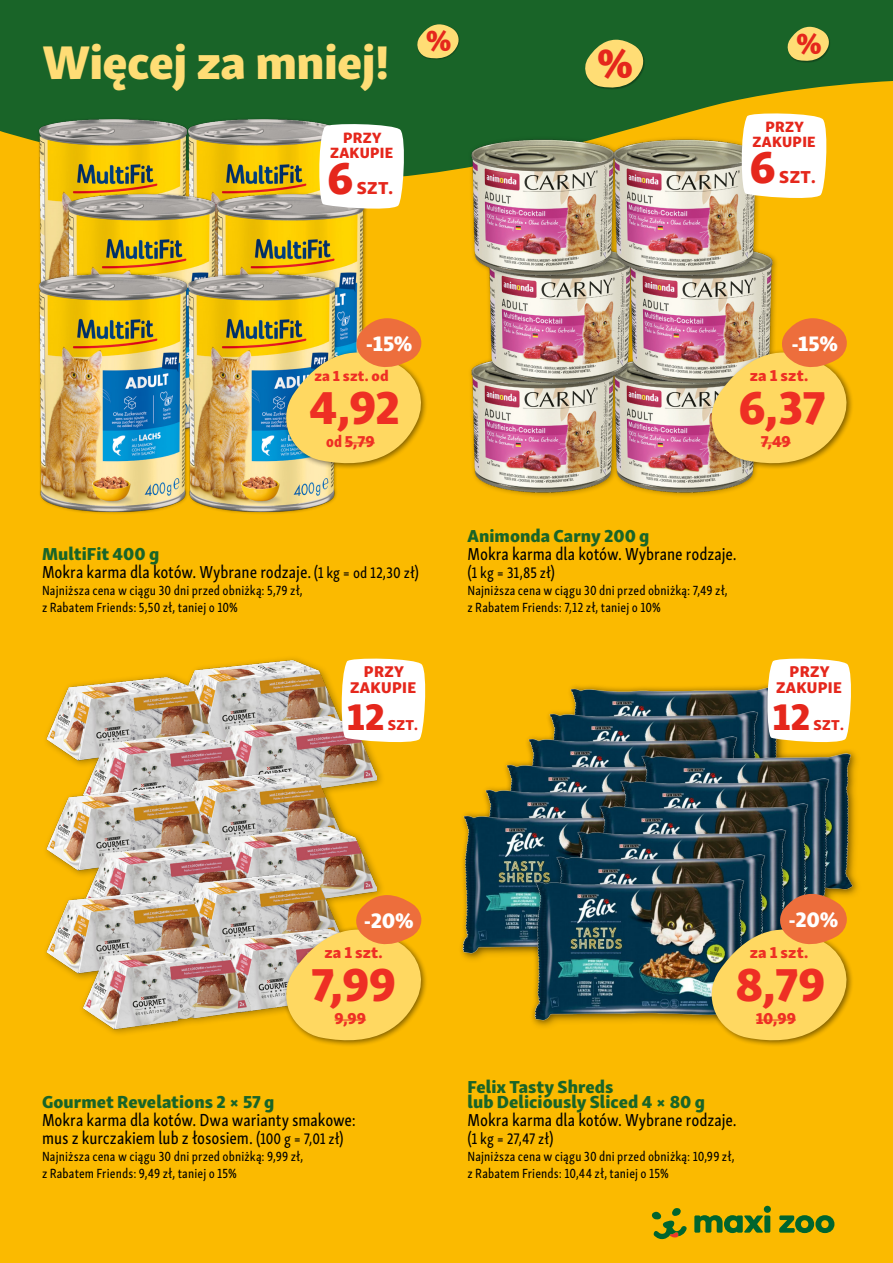
<style>
.page{position:relative;width:893px;height:1263px;background:#fff}
.page>*{position:absolute;margin:0;border:0;box-sizing:border-box;transform-origin:0 0}
.t1{font:48.6px "FNMZ Skolar Sans Latn Eb";letter-spacing:-.01em;color:#ffdd75}
.Price_y_Small_Price_digital{font:47.55px "FNMZ Skolar Sans Latn Eb";letter-spacing:-.01em;color:#ee2f24}
.Promotion_teaser_big_additional_line2{font:46.05px "FNMZ Skolar Sans Latn Eb";color:#e5271c}
.Promotion_teaser_big{font:38.25px "FNMZ Skolar Sans Latn Eb";color:#e5271c}
.Price_y_Small_Discount_digital{font:21.6px "FNMZ Skolar Sans Latn Eb";color:#fff}
.Product_Name{font:17.85px/18px "FNMZ Skolar Sans Latn Cp Me";color:#000}
.Product_Name-2{font:17.85px "FNMZ Skolar Sans Latn Eb";letter-spacing:.005em;color:#196428}
.Promotion_teaser_big_additional_line2-2{font:17.85px "FNMZ Skolar Sans Latn Eb";letter-spacing:.02em;color:#e5271c}
.Price_y_Small_add_on_ab___je_digital{font:16.2px "FNMZ Skolar Sans Latn Eb";letter-spacing:.005em;color:#ee2f24}
.Price_y_Small_Original_Price_digital{font:16.2px "FNMZ Skolar Sans Latn Eb";letter-spacing:.005em;color:#ee2f24}
.Promotion_teaser_big_additional_line2-3{font:16.05px/15.6px "FNMZ Skolar Sans Latn Eb";letter-spacing:.02em;color:#e5271c;text-align:center}
.Product_Name-3{font:15.75px "FNMZ Skolar Sans Latn Cp Me";color:#000}
.Promotion_teaser_big_additional_line2-4{font:15.3px/15px "FNMZ Skolar Sans Latn Eb";letter-spacing:.02em;color:#e5271c;text-align:center}
.Price_y_Small_add_on_ab___je_digital-2{font:15px "FNMZ Skolar Sans Latn Eb";letter-spacing:.01em;color:#ee2f24}
.Promotion_teaser_big-2{font:14.7px "FNMZ Skolar Sans Latn Eb";letter-spacing:.02em;color:#e5271c}
.Product_Name-4{font:13.65px "FNMZ Skolar Sans Latn Cp Me";letter-spacing:.01em;color:#000}
.s1{font-family:"FNMZ Skolar Sans Latn Cp Eb"}
.s2{font-size:15.75px}
</style>
<div class="page">
<div style="left:0;top:0;width:892px;height:1263px;background:#fbba00"></div>
<svg style="left:0;top:0;width:892px;height:176px;background:#2f6c24"></svg>
<div style="left:585px;top:40px;width:60px;height:50px;background:#196428"></div>
<div style="left:417px;top:24px;width:43px;height:36px;background:#196428"></div>
<img style="left:193px;top:658px;width:183px;height:110px">
<img style="left:47px;top:674px;width:203px;height:111px">
<img style="left:173px;top:768px;width:203px;height:103px">
<img style="left:47px;top:785px;width:203px;height:103px">
<img style="left:173px;top:871px;width:203px;height:146px">
<img style="left:47px;top:888px;width:203px;height:146px">
<img style="left:470px;top:367px;width:128px;height:129px">
<img style="left:598px;top:389px;width:159px;height:107px">
<img style="left:473px;top:282px;width:141px;height:107px">
<img style="left:457px;top:133px;width:141px;height:148px">
<img style="left:614px;top:255px;width:163px;height:134px">
<img style="left:598px;top:133px;width:173px;height:148px">
<img style="left:570px;top:685px;width:213px;height:62px">
<img style="left:548px;top:709px;width:214px;height:38px">
<div style="left:523px;top:732px;width:221px;height:152px;background:#000;opacity:.35"></div>
<img style="left:523px;top:735px;width:218px;height:23px">
<img style="left:505px;top:760px;width:23px;height:23px">
<img style="left:484px;top:785px;width:44px;height:24px">
<img style="left:461px;top:811px;width:67px;height:144px">
<div style="left:528px;top:747px;width:335px;height:284px;background:#000;opacity:.35"></div>
<div style="left:637px;top:749px;width:221px;height:151px;background:#000;opacity:.35"></div>
<img style="left:636px;top:751px;width:218px;height:144px">
<div style="left:615px;top:774px;width:222px;height:151px;background:#000;opacity:.35"></div>
<img style="left:614px;top:776px;width:219px;height:118px">
<div style="left:594px;top:799px;width:221px;height:152px;background:#000;opacity:.35"></div>
<img style="left:593px;top:802px;width:219px;height:92px">
<div style="left:572px;top:825px;width:222px;height:151px;background:#000;opacity:.35"></div>
<img style="left:571px;top:827px;width:219px;height:67px">
<img style="left:550px;top:852px;width:219px;height:42px">
<div style="left:530px;top:876px;width:221px;height:151px;background:#000;opacity:.35"></div>
<img style="left:529px;top:878px;width:219px;height:144px">
<div style="left:37px;top:117px;width:153px;height:243px;background:#000;opacity:.35"></div>
<img style="left:40px;top:120px;width:146px;height:151px">
<img style="left:188px;top:120px;width:147px;height:72px">
<img style="left:68px;top:195px;width:146px;height:76px">
<div style="left:214px;top:192px;width:154px;height:244px;background:#000;opacity:.35"></div>
<img style="left:217px;top:195px;width:147px;height:123px">
<div style="left:37px;top:271px;width:153px;height:244px;background:#000;opacity:.35"></div>
<img style="left:40px;top:274px;width:146px;height:237px">
<div style="left:186px;top:271px;width:153px;height:244px;background:#000;opacity:.35"></div>
<img style="left:188px;top:274px;width:147px;height:237px">
<div style="left:707px;top:926px;width:146px;height:122px;background:#000;opacity:.5"></div>
<svg style="left:709px;top:894px;width:142px;height:149px;background:#d0a94c"></svg>
<hr style="left:755px;top:1020px;width:41px;height:1px;background:#ee2f24">
<div style="left:282px;top:926px;width:146px;height:122px;background:#000;opacity:.5"></div>
<svg style="left:284px;top:895px;width:142px;height:148px;background:#eeba4e"></svg>
<hr style="left:334px;top:1020px;width:32px;height:1px;background:#ee2f24">
<svg style="left:739px;top:112px;width:90px;height:89px;background:#fcf3dc"></svg>
<svg style="left:317px;top:122px;width:90px;height:90px;background:#edeede"></svg>
<div style="left:282px;top:349px;width:146px;height:122px;background:#000;opacity:.5"></div>
<svg style="left:284px;top:318px;width:142px;height:148px;background:#e1bb56"></svg>
<hr style="left:345px;top:443px;width:30px;height:1px;background:#ee2f24">
<div style="left:707px;top:349px;width:146px;height:122px;background:#000;opacity:.5"></div>
<svg style="left:709px;top:318px;width:142px;height:148px;background:#ecb653"></svg>
<hr style="left:760px;top:443px;width:30px;height:1px;background:#ee2f24">
<svg style="left:339px;top:658px;width:87px;height:87px;background:#fcf3e0"></svg>
<svg style="left:765px;top:658px;width:86px;height:87px;background:#f9f3e3"></svg>
<svg style="left:651px;top:1208px;width:35px;height:31px"></svg>
<svg style="left:694px;top:1206px;width:140px;height:27px"></svg>
<svg style="left:787px;top:27px;width:43px;height:35px;background:#beb95e"></svg>
<svg style="left:584px;top:40px;width:61px;height:49px"></svg>
<svg style="left:416px;top:24px;width:44px;height:35px"></svg>
<h1 class="t1" style="left:43px;top:21px;width:348px">Więcej za mniej!</h1>
<p class="Promotion_teaser_big_additional_line2-4" style="left:330px;top:128px;width:65px">PRZY<br>ZAKUPIE</p>
<p class="Promotion_teaser_big_additional_line2" style="left:327px;top:139px;width:28px">6</p>
<p class="Promotion_teaser_big_additional_line2-2" style="left:357px;top:172px;width:38px">SZT.</p>
<p class="Promotion_teaser_big_additional_line2-4" style="left:752px;top:118px;width:65px">PRZY<br>ZAKUPIE</p>
<p class="Promotion_teaser_big_additional_line2" style="left:749px;top:128px;width:28px">6</p>
<p class="Promotion_teaser_big_additional_line2-2" style="left:779px;top:162px;width:38px">SZT.</p>
<p class="Price_y_Small_Discount_digital" style="left:366px;top:325px;width:48px">-15%</p>
<p class="Price_y_Small_add_on_ab___je_digital-2" style="left:314px;top:363px;width:76px">za 1 szt. od</p>
<p class="Price_y_Small_Price_digital" style="left:309px;top:367px;width:92px">4,92</p>
<p class="Price_y_Small_Original_Price_digital" style="left:326px;top:428px;width:50px"><span class="s1">od</span> 5,79</p>
<p class="Product_Name-2" style="left:42px;top:539px;width:119px">MultiFit 400 g</p>
<p class="Product_Name" style="left:42px;top:562px;width:378px">Mokra karma dla kotów. Wybrane rodzaje. <span class="s2">(1 kg = od 12,30 zł)</span></p>
<p class="Product_Name-4" style="left:42px;top:580px;width:262px">Najniższa cena w ciągu 30 dni przed obniżką: 5,79 zł,</p>
<p class="Product_Name-4" style="left:42px;top:597px;width:197px">z Rabatem Friends: 5,50 zł, taniej o 10%</p>
<p class="Promotion_teaser_big_additional_line2-3" style="left:350px;top:662px;width:67px">PRZY<br>ZAKUPIE</p>
<p class="Promotion_teaser_big" style="left:347px;top:684px;width:40px">12</p>
<p class="Promotion_teaser_big-2" style="left:388px;top:712px;width:32px">SZT.</p>
<p class="Price_y_Small_Discount_digital" style="left:791px;top:325px;width:48px">-15%</p>
<p class="Price_y_Small_add_on_ab___je_digital" style="left:749px;top:361px;width:60px">za 1 szt.</p>
<p class="Price_y_Small_Price_digital" style="left:738px;top:367px;width:89px">6,37</p>
<p class="Price_y_Small_Original_Price_digital" style="left:760px;top:428px;width:31px">7,49</p>
<p class="Product_Name-2" style="left:467px;top:520px;width:183px">Animonda Carny 200 g</p>
<p class="Product_Name" style="left:467px;top:544px;width:271px">Mokra karma dla kotów. Wybrane rodzaje.</p>
<p class="Product_Name-3" style="left:467px;top:561px;width:89px">(1 kg = 31,85 zł)</p>
<p class="Product_Name-4" style="left:467px;top:580px;width:262px">Najniższa cena w ciągu 30 dni przed obniżką: 7,49 zł,</p>
<p class="Product_Name-4" style="left:467px;top:597px;width:195px">z Rabatem Friends: 7,12 zł, taniej o 10%</p>
<p class="Promotion_teaser_big_additional_line2-3" style="left:776px;top:662px;width:67px">PRZY<br>ZAKUPIE</p>
<p class="Promotion_teaser_big" style="left:772px;top:684px;width:40px">12</p>
<p class="Promotion_teaser_big-2" style="left:813px;top:712px;width:32px">SZT.</p>
<p class="Price_y_Small_Discount_digital" style="left:364px;top:902px;width:51px">-20%</p>
<p class="Price_y_Small_add_on_ab___je_digital" style="left:324px;top:938px;width:60px">za 1 szt.</p>
<p class="Price_y_Small_Price_digital" style="left:311px;top:944px;width:87px">7,99</p>
<p class="Price_y_Small_Original_Price_digital" style="left:334px;top:1005px;width:33px">9,99</p>
<p class="Product_Name-2" style="left:42px;top:1086px;width:234px">Gourmet Revelations 2 × 57 g</p>
<p class="Product_Name" style="left:42px;top:1110px;width:315px">Mokra karma dla kotów. Dwa warianty smakowe: mus z kurczakiem lub z łososiem. <span class="s2">(100 g = 7,01 zł)</span></p>
<p class="Product_Name-4" style="left:42px;top:1146px;width:263px">Najniższa cena w ciągu 30 dni przed obniżką: 9,99 zł,</p>
<p class="Product_Name-4" style="left:42px;top:1163px;width:196px">z Rabatem Friends: 9,49 zł, taniej o 15%</p>
<p class="Price_y_Small_Discount_digital" style="left:788px;top:901px;width:51px">-20%</p>
<p class="Price_y_Small_add_on_ab___je_digital" style="left:749px;top:938px;width:60px">za 1 szt.</p>
<p class="Price_y_Small_Price_digital" style="left:735px;top:944px;width:92px">8,79</p>
<p class="Price_y_Small_Original_Price_digital" style="left:755px;top:1005px;width:42px">10,99</p>
<p class="Product_Name-2" style="left:467px;top:1071px;width:147px">Felix Tasty Shreds</p>
<p class="Product_Name-2" style="left:467px;top:1086px;width:239px">lub Deliciously Sliced 4 × 80 g</p>
<p class="Product_Name" style="left:467px;top:1110px;width:271px">Mokra karma dla kotów. Wybrane rodzaje.</p>
<p class="Product_Name-3" style="left:467px;top:1127px;width:87px">(1 kg = 27,47 zł)</p>
<p class="Product_Name-4" style="left:467px;top:1146px;width:268px">Najniższa cena w ciągu 30 dni przed obniżką: 10,99 zł,</p>
<p class="Product_Name-4" style="left:467px;top:1163px;width:203px">z Rabatem Friends: 10,44 zł, taniej o 15%</p>
</div>
